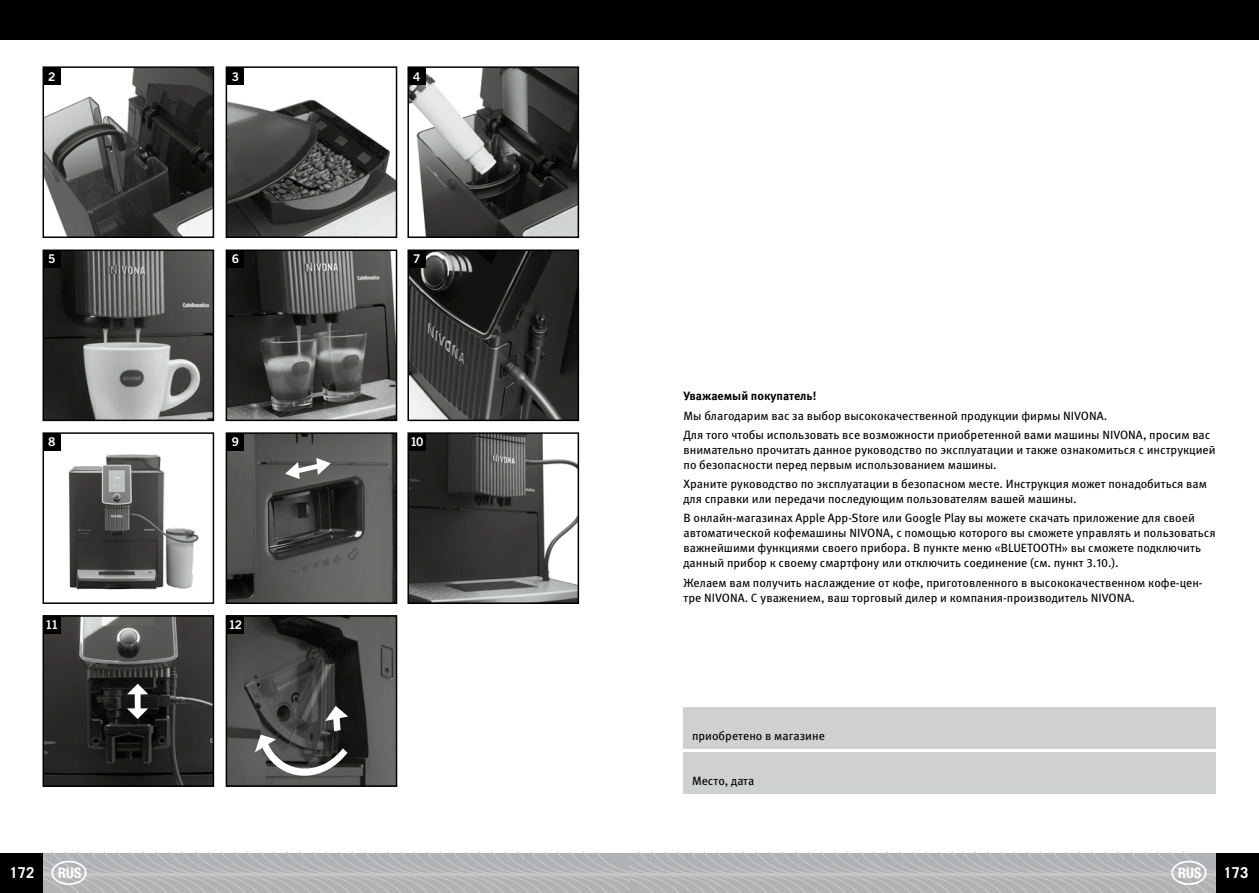
<style>
.page{position:relative;width:1259px;height:893px;background:#fff}
.page>*{position:absolute;margin:0;border:0;box-sizing:border-box;transform-origin:0 0}
.t1{font:700 15px "Trade Gothic LT Std";color:#fff}
.t2{font:12px/15px "Meta Pro";color:#000}
.t3{font:700 12px "Meta Pro";color:#000}
.t4{font:12px "Trade Gothic LT Std Bd 2";color:#fff}
</style>
<div class="page">
<img style="left:46px;top:69px;width:165px;height:166px">
<div style="left:43px;top:66px;width:171px;height:172px;border:2px solid #000"></div>
<img style="left:46px;top:252px;width:165px;height:166px">
<div style="left:43px;top:249px;width:171px;height:172px;border:2px solid #000"></div>
<img style="left:68px;top:454px;width:131px;height:136px">
<div style="left:43px;top:432px;width:171px;height:172px;border:2px solid #000"></div>
<img style="left:46px;top:618px;width:165px;height:166px">
<div style="left:43px;top:615px;width:171px;height:172px;border:2px solid #000"></div>
<img style="left:410px;top:69px;width:166px;height:166px">
<div style="left:407px;top:66px;width:172px;height:172px;border:2px solid #000"></div>
<img style="left:410px;top:252px;width:166px;height:166px">
<div style="left:407px;top:249px;width:172px;height:172px;border:2px solid #000"></div>
<img style="left:410px;top:435px;width:166px;height:166px">
<div style="left:407px;top:432px;width:172px;height:172px;border:2px solid #000"></div>
<img style="left:229px;top:99px;width:165px;height:136px">
<div style="left:226px;top:66px;width:171px;height:172px;border:2px solid #000"></div>
<img style="left:229px;top:252px;width:165px;height:166px">
<div style="left:226px;top:249px;width:171px;height:172px;border:2px solid #000"></div>
<img style="left:229px;top:435px;width:165px;height:166px">
<div style="left:226px;top:432px;width:171px;height:172px;border:2px solid #000"></div>
<img style="left:229px;top:618px;width:165px;height:166px">
<div style="left:226px;top:615px;width:171px;height:172px;border:2px solid #000"></div>
<svg style="left:127px;top:684px;width:21px;height:35px"></svg>
<svg style="left:255px;top:706px;width:93px;height:70px;background:#5f5f5e"></svg>
<svg style="left:285px;top:458px;width:46px;height:21px"></svg>
<div style="left:43px;top:68px;width:17px;height:17px;background:#000"></div>
<div style="left:43px;top:251px;width:17px;height:17px;background:#000"></div>
<div style="left:43px;top:433px;width:17px;height:17px;background:#000"></div>
<div style="left:43px;top:616px;width:17px;height:17px;background:#000"></div>
<div style="left:227px;top:68px;width:17px;height:17px;background:#000"></div>
<div style="left:227px;top:251px;width:17px;height:17px;background:#000"></div>
<div style="left:227px;top:433px;width:17px;height:17px;background:#000"></div>
<div style="left:227px;top:616px;width:17px;height:17px;background:#000"></div>
<div style="left:408px;top:68px;width:17px;height:17px;background:#000"></div>
<div style="left:408px;top:251px;width:17px;height:17px;background:#000"></div>
<div style="left:408px;top:433px;width:17px;height:17px;background:#000"></div>
<div style="left:0;top:0;width:1258px;height:40px;background:#000"></div>
<div style="left:1216px;top:853px;width:42px;height:40px;background:#000"></div>
<div style="left:0;top:853px;width:42px;height:40px;background:#000"></div>
<div style="left:683px;top:707px;width:533px;height:41px;background:#cfd0d0"></div>
<div style="left:683px;top:753px;width:533px;height:41px;background:#cfd0d0"></div>
<svg style="left:42px;top:853px;width:1174px;height:40px;background:#b5b6b7"></svg>
<p class="t4" style="left:48px;top:69px;width:9px">2</p>
<p class="t4" style="left:232px;top:69px;width:9px">3</p>
<p class="t4" style="left:413px;top:69px;width:9px">4</p>
<p class="t4" style="left:48px;top:252px;width:9px">5</p>
<p class="t4" style="left:232px;top:252px;width:9px">6</p>
<p class="t4" style="left:413px;top:252px;width:9px">7</p>
<p class="t4" style="left:48px;top:435px;width:9px">8</p>
<p class="t4" style="left:232px;top:435px;width:9px">9</p>
<p class="t4" style="left:410px;top:435px;width:15px">10</p>
<p class="t3" style="left:683px;top:389px;width:134px">Уважаемый покупатель!</p>
<p class="t2" style="left:683px;top:406px;width:528px;line-height:19.2px">Мы благодарим вас за выбор высококачественной продукции фирмы NIVONA.<br>Для того чтобы использовать все возможности приобретенной вами машины NIVONA, просим вас</p>
<p class="t2" style="left:683px;top:442px;width:533px">внимательно прочитать данное руководство по эксплуатации и также ознакомиться с инструкцией по безопасности перед первым использованием машины.</p>
<p class="t2" style="left:683px;top:477px;width:525px">Храните руководство по эксплуатации в безопасном месте. Инструкция может понадобиться вам для справки или передачи последующим пользователям вашей машины.</p>
<p class="t2" style="left:683px;top:511px;width:533px">В онлайн-магазинах Apple App-Store или Google Play вы можете скачать приложение для своей автоматической кофемашины NIVONA, с помощью которого вы сможете управлять и пользоваться важнейшими функциями своего прибора. В пункте меню «BLUETOOTH» вы сможете подключить данный прибор к своему смартфону или отключить соединение (см. пункт 3.10.).</p>
<p class="t2" style="left:683px;top:575px;width:520px">Желаем вам получить наслаждение от кофе, приготовленного в высококачественном кофе-цен&shy;тре NIVONA. С уважением, ваш торговый дилер и компания-производитель NIVONA.</p>
<p class="t4" style="left:45px;top:617px;width:15px">11</p>
<p class="t4" style="left:229px;top:617px;width:15px">12</p>
<p class="t2" style="left:692px;top:728px;width:134px">приобретено в магазине</p>
<p class="t2" style="left:692px;top:774px;width:64px">Место, дата</p>
<p class="t1" style="left:9px;top:863px;width:27px">172</p>
<p class="t1" style="left:1223px;top:863px;width:27px">173</p>
</div>
